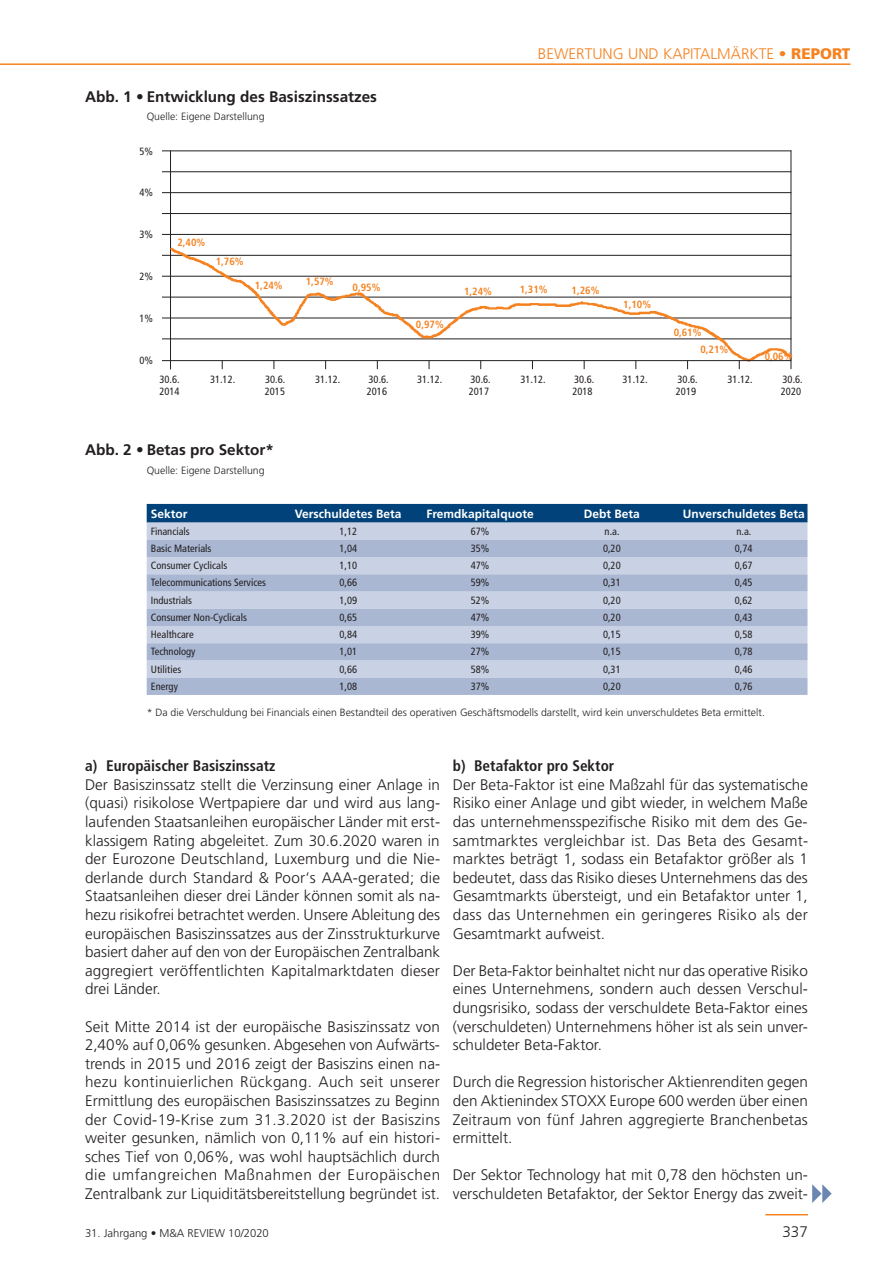
<style>
.page{position:relative;width:893px;height:1263px;background:#fff}
.page>*{position:absolute;margin:0;border:0;box-sizing:border-box;transform-origin:0 0}
.t1{font:300 15.3px/18.6px "Frutiger";color:#231f20;text-align:justify}
.ArtAbbTitel{font:700 15.3px "Frutiger";color:#231f20}
.t2{font:700 condensed 15.3px "Frutiger";color:#231f20}
.t3{font:300 15.3px "Frutiger";color:#f58220}
.ArtTabBold8{font:700 12px "Frutiger";color:#fff}
.t4{font:300 11.25px "Frutiger";color:#231f20}
.ArtTabNormal{font:condensed 10.5px "Frutiger";color:#231f20}
.ArtTabNormal-2{font:300 10.5px "Frutiger";color:#231f20}
.t5{font:700 condensed 10.5px "Frutiger";color:#f58220}
.ArtAbbQuelle{font:300 10.5px "Frutiger";color:#231f20}
.s1{font-weight:900}
</style>
<div class="page">
<hr style="left:765px;top:1214px;width:43px;height:1px;background:#f58220">
<svg style="left:812px;top:1184px;width:20px;height:19px"></svg>
<hr style="left:0;top:63px;width:850px;height:2px;background:#f58220">
<img style="left:162px;top:150px;width:631px;height:220px">
<hr style="left:162px;top:360px;width:629px;height:1px;background:#231f20">
<div style="left:147px;top:504px;width:660px;height:19px;background:#004279"></div>
<div style="left:147px;top:523px;width:660px;height:17px;background:#c9d2e4"></div>
<svg style="left:147px;top:540px;width:660px;height:155px;background:#b7c3da"></svg>
<p class="t3" style="left:538px;top:45px;width:314px">BEWERTUNG UND KAPITALMÄRKTE <span class="s1">• REPORT</span></p>
<p class="ArtAbbTitel" style="left:85px;top:87px;width:294px">Abb. 1 • Entwicklung des Basiszinssatzes</p>
<p class="ArtAbbQuelle" style="left:147px;top:111px;width:119px">Quelle: Eigene Darstellung</p>
<p class="ArtTabNormal" style="left:139px;top:145px;width:15px">5%</p>
<p class="ArtTabNormal" style="left:139px;top:187px;width:15px">4%</p>
<p class="ArtTabNormal" style="left:139px;top:229px;width:15px">3%</p>
<p class="ArtTabNormal" style="left:139px;top:270px;width:15px">2%</p>
<p class="ArtTabNormal" style="left:139px;top:312px;width:15px">1%</p>
<p class="ArtTabNormal" style="left:139px;top:354px;width:15px">0%</p>
<p class="ArtTabNormal" style="left:159px;top:373px;width:22px">30.6.</p>
<p class="ArtTabNormal" style="left:210px;top:373px;width:27px">31.12.</p>
<p class="ArtTabNormal" style="left:265px;top:373px;width:22px">30.6.</p>
<p class="ArtTabNormal" style="left:315px;top:373px;width:27px">31.12.</p>
<p class="ArtTabNormal" style="left:369px;top:373px;width:22px">30.6.</p>
<p class="ArtTabNormal" style="left:417px;top:373px;width:27px">31.12.</p>
<p class="ArtTabNormal" style="left:471px;top:373px;width:22px">30.6.</p>
<p class="ArtTabNormal" style="left:521px;top:373px;width:27px">31.12.</p>
<p class="ArtTabNormal" style="left:574px;top:373px;width:22px">30.6.</p>
<p class="ArtTabNormal" style="left:623px;top:373px;width:27px">31.12.</p>
<p class="ArtTabNormal" style="left:678px;top:373px;width:22px">30.6.</p>
<p class="ArtTabNormal" style="left:728px;top:373px;width:27px">31.12.</p>
<p class="ArtTabNormal" style="left:783px;top:373px;width:22px">30.6.</p>
<p class="t5" style="left:177px;top:236px;width:29px">2,40%</p>
<p class="t5" style="left:216px;top:255px;width:29px">1,76%</p>
<p class="t5" style="left:306px;top:275px;width:29px">1,57%</p>
<p class="t5" style="left:255px;top:279px;width:29px">1,24%</p>
<p class="t5" style="left:353px;top:281px;width:29px">0,95%</p>
<p class="t5" style="left:520px;top:283px;width:29px">1,31%</p>
<p class="t5" style="left:464px;top:285px;width:29px">1,24%</p>
<p class="t5" style="left:572px;top:284px;width:29px">1,26%</p>
<p class="t5" style="left:623px;top:298px;width:29px">1,10%</p>
<p class="t5" style="left:416px;top:318px;width:29px">0,97%</p>
<p class="t5" style="left:674px;top:327px;width:29px">0,61%</p>
<p class="t5" style="left:700px;top:343px;width:29px">0,21%</p>
<p class="t5" style="left:765px;top:350px;width:29px">0,06%</p>
<p class="ArtTabNormal" style="left:159px;top:385px;width:22px">2014</p>
<p class="ArtTabNormal" style="left:265px;top:385px;width:22px">2015</p>
<p class="ArtTabNormal" style="left:367px;top:385px;width:22px">2016</p>
<p class="ArtTabNormal" style="left:469px;top:385px;width:22px">2017</p>
<p class="ArtTabNormal" style="left:572px;top:385px;width:22px">2018</p>
<p class="ArtTabNormal" style="left:676px;top:385px;width:22px">2019</p>
<p class="ArtTabNormal" style="left:781px;top:385px;width:22px">2020</p>
<p class="ArtAbbTitel" style="left:85px;top:441px;width:190px">Abb. 2 • Betas pro Sektor*</p>
<p class="ArtAbbQuelle" style="left:147px;top:464px;width:119px">Quelle: Eigene Darstellung</p>
<p class="ArtTabBold8" style="left:151px;top:506px;width:38px">Sektor</p>
<p class="ArtTabBold8" style="left:295px;top:506px;width:108px">Verschuldetes Beta</p>
<p class="ArtTabBold8" style="left:426px;top:506px;width:109px">Fremdkapitalquote</p>
<p class="ArtTabBold8" style="left:584px;top:506px;width:58px">Debt Beta</p>
<p class="ArtTabBold8" style="left:683px;top:506px;width:124px">Unverschuldetes Beta</p>
<p class="ArtTabNormal" style="left:151px;top:525px;width:40px">Financials</p>
<p class="ArtTabNormal" style="left:339px;top:525px;width:19px">1,12</p>
<p class="ArtTabNormal" style="left:471px;top:525px;width:20px">67%</p>
<p class="ArtTabNormal" style="left:605px;top:525px;width:16px">n.a.</p>
<p class="ArtTabNormal" style="left:736px;top:525px;width:16px">n.a.</p>
<p class="ArtTabNormal" style="left:151px;top:542px;width:62px">Basic Materials</p>
<p class="ArtTabNormal" style="left:339px;top:542px;width:19px">1,04</p>
<p class="ArtTabNormal" style="left:471px;top:542px;width:20px">35%</p>
<p class="ArtTabNormal" style="left:603px;top:542px;width:19px">0,20</p>
<p class="ArtTabNormal" style="left:735px;top:542px;width:19px">0,74</p>
<p class="ArtTabNormal" style="left:151px;top:559px;width:78px">Consumer Cyclicals</p>
<p class="ArtTabNormal" style="left:339px;top:559px;width:19px">1,10</p>
<p class="ArtTabNormal" style="left:471px;top:559px;width:20px">47%</p>
<p class="ArtTabNormal" style="left:603px;top:559px;width:19px">0,20</p>
<p class="ArtTabNormal" style="left:735px;top:559px;width:19px">0,67</p>
<p class="ArtTabNormal" style="left:151px;top:577px;width:117px">Telecommunications Services</p>
<p class="ArtTabNormal" style="left:339px;top:577px;width:19px">0,66</p>
<p class="ArtTabNormal" style="left:471px;top:577px;width:20px">59%</p>
<p class="ArtTabNormal" style="left:603px;top:577px;width:19px">0,31</p>
<p class="ArtTabNormal" style="left:735px;top:577px;width:19px">0,45</p>
<p class="ArtTabNormal" style="left:151px;top:594px;width:43px">Industrials</p>
<p class="ArtTabNormal" style="left:339px;top:594px;width:19px">1,09</p>
<p class="ArtTabNormal" style="left:471px;top:594px;width:20px">52%</p>
<p class="ArtTabNormal" style="left:603px;top:594px;width:19px">0,20</p>
<p class="ArtTabNormal" style="left:735px;top:594px;width:19px">0,62</p>
<p class="ArtTabNormal" style="left:151px;top:611px;width:98px">Consumer Non-Cyclicals</p>
<p class="ArtTabNormal" style="left:339px;top:611px;width:19px">0,65</p>
<p class="ArtTabNormal" style="left:471px;top:611px;width:20px">47%</p>
<p class="ArtTabNormal" style="left:603px;top:611px;width:19px">0,20</p>
<p class="ArtTabNormal" style="left:735px;top:611px;width:19px">0,43</p>
<p class="ArtTabNormal" style="left:151px;top:628px;width:44px">Healthcare</p>
<p class="ArtTabNormal" style="left:339px;top:628px;width:19px">0,84</p>
<p class="ArtTabNormal" style="left:471px;top:628px;width:20px">39%</p>
<p class="ArtTabNormal" style="left:603px;top:628px;width:19px">0,15</p>
<p class="ArtTabNormal" style="left:735px;top:628px;width:19px">0,58</p>
<p class="ArtTabNormal" style="left:151px;top:646px;width:46px">Technology</p>
<p class="ArtTabNormal" style="left:339px;top:646px;width:19px">1,01</p>
<p class="ArtTabNormal" style="left:471px;top:646px;width:20px">27%</p>
<p class="ArtTabNormal" style="left:603px;top:646px;width:19px">0,15</p>
<p class="ArtTabNormal" style="left:735px;top:646px;width:19px">0,78</p>
<p class="ArtTabNormal" style="left:151px;top:663px;width:32px">Utilities</p>
<p class="ArtTabNormal" style="left:339px;top:663px;width:19px">0,66</p>
<p class="ArtTabNormal" style="left:471px;top:663px;width:20px">58%</p>
<p class="ArtTabNormal" style="left:603px;top:663px;width:19px">0,31</p>
<p class="ArtTabNormal" style="left:735px;top:663px;width:19px">0,46</p>
<p class="ArtTabNormal" style="left:151px;top:680px;width:29px">Energy</p>
<p class="ArtTabNormal" style="left:339px;top:680px;width:19px">1,08</p>
<p class="ArtTabNormal" style="left:471px;top:680px;width:20px">37%</p>
<p class="ArtTabNormal" style="left:603px;top:680px;width:19px">0,20</p>
<p class="ArtTabNormal" style="left:735px;top:680px;width:19px">0,76</p>
<p class="ArtTabNormal-2" style="left:147px;top:706px;width:620px">* Da die Verschuldung bei Financials einen Bestandteil des operativen Geschäftsmodells darstellt, wird kein unverschuldetes Beta ermittelt.</p>
<p class="t2" style="left:85px;top:757px;width:192px">a) Europäischer Basiszinssatz</p>
<p class="t1" style="left:85px;top:775px;width:357px">Der Basiszinssatz stellt die Verzinsung einer Anlage in (quasi) risikolose Wertpapiere dar und wird aus lang&shy;laufenden Staatsanleihen europäischer Länder mit erst&shy;klassigem Rating abgeleitet. Zum 30.6.2020 waren in der Eurozone Deutschland, Luxemburg und die Nie&shy;derlande durch Standard &amp; Poor‘s AAA-gerated; die Staatsanleihen dieser drei Länder können somit als na&shy;hezu risikofrei betrachtet werden. Unsere Ableitung des europäischen Basiszinssatzes aus der Zinsstrukturkurve basiert daher auf den von der Europäischen Zentralbank aggregiert veröffentlichten Kapitalmarktdaten dieser drei Länder.</p>
<p class="t1" style="left:85px;top:1017px;width:357px">Seit Mitte 2014 ist der europäische Basiszinssatz von 2,40% auf 0,06% gesunken. Abgesehen von Aufwärts&shy;trends in 2015 und 2016 zeigt der Basiszins einen na&shy;hezu kontinuierlichen Rückgang. Auch seit unserer Ermittlung des europäischen Basiszinssatzes zu Beginn der Covid-19-Krise zum 31.3.2020 ist der Basiszins weiter gesunken, nämlich von 0,11% auf ein histori&shy;sches Tief von 0,06%, was wohl hauptsächlich durch die umfangreichen Maßnahmen der Europäischen Zentralbank zur Liquiditätsbereitstellung begründet ist.</p>
<p class="t2" style="left:453px;top:757px;width:163px">b) Betafaktor pro Sektor</p>
<p class="t1" style="left:453px;top:775px;width:357px">Der Beta-Faktor ist eine Maßzahl für das systematische Risiko einer Anlage und gibt wieder, in welchem Maße das unternehmensspezifische Risiko mit dem des Ge&shy;samtmarktes vergleichbar ist. Das Beta des Gesamt&shy;marktes beträgt 1, sodass ein Betafaktor größer als 1 bedeutet, dass das Risiko dieses Unternehmens das des Gesamtmarkts übersteigt, und ein Betafaktor unter 1, dass das Unternehmen ein geringeres Risiko als der Gesamtmarkt aufweist.</p>
<p class="t1" style="left:453px;top:961px;width:357px">Der Beta-Faktor beinhaltet nicht nur das operative Risiko eines Unternehmens, sondern auch dessen Verschul&shy;dungsrisiko, sodass der verschuldete Beta-Faktor eines (verschuldeten) Unternehmens höher ist als sein unver&shy;schuldeter Beta-Faktor.</p>
<p class="t1" style="left:453px;top:1073px;width:357px">Durch die Regression historischer Aktienrenditen gegen den Aktienindex STOXX Europe 600 werden über einen Zeitraum von fünf Jahren aggregierte Branchenbetas ermittelt.</p>
<p class="t1" style="left:453px;top:1166px;width:357px">Der Sektor Technology hat mit 0,78 den höchsten un&shy;verschuldeten Betafaktor, der Sektor Energy das zweit-</p>
<p class="t4" style="left:85px;top:1226px;width:185px">31. Jahrgang • M&amp;A REVIEW 10/2020</p>
<p class="t1" style="left:782px;top:1222px;width:27px">337</p>
</div>
